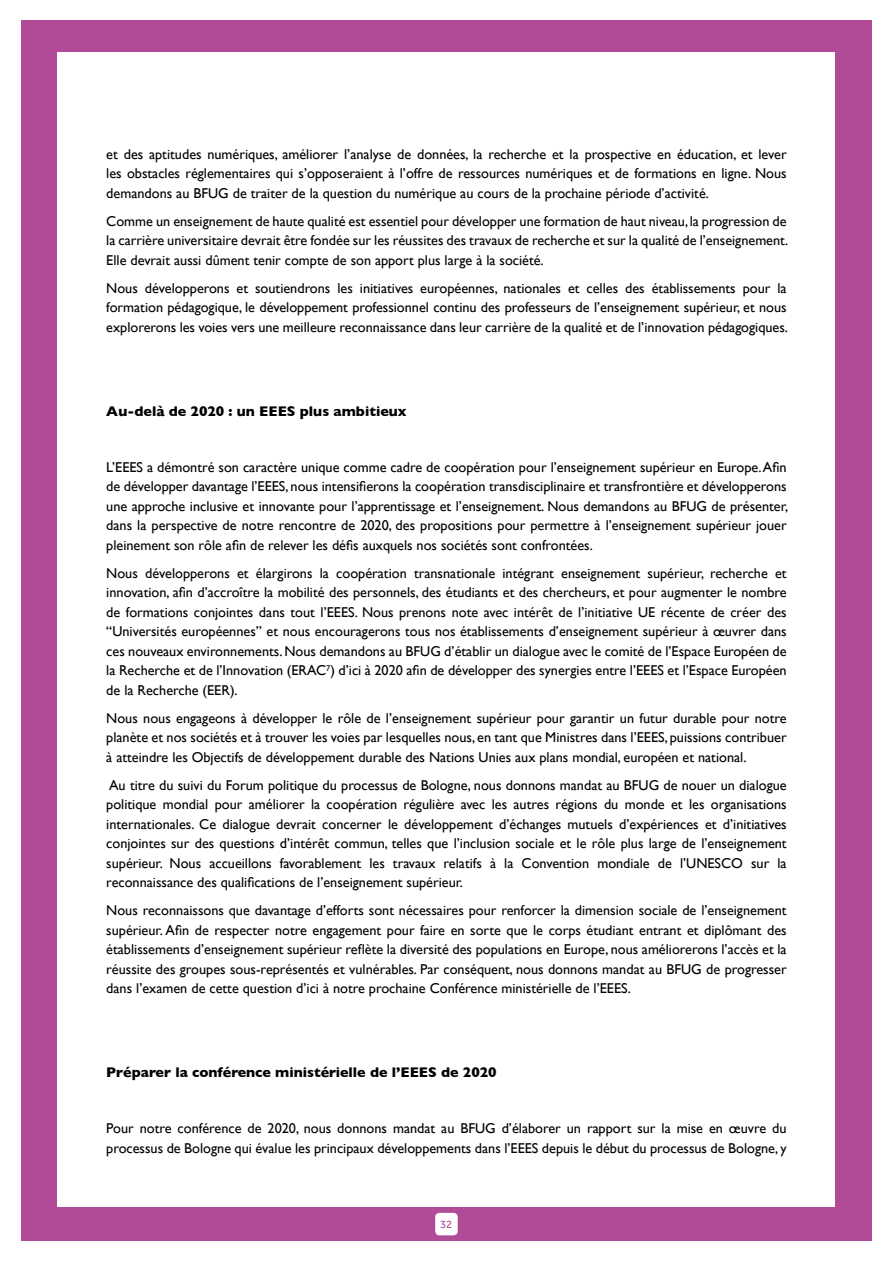
<style>
.page{position:relative;width:893px;height:1263px;background:#fff}
.page>*{position:absolute;margin:0;border:0;box-sizing:border-box;transform-origin:0 0}
.t1{font:14.25px/19.5px "Gill Sans";color:#000;text-align:justify}
.t2{font:700 14.25px "Gill Sans";color:#000}
.t3{font:11.25px "Effra";color:#b14b97}
</style>
<div class="page">
<div style="left:21px;top:20px;width:851px;height:1220px;background:#b14b97"></div>
<div style="left:58px;top:53px;width:777px;height:1154px;background:#fff"></div>
<div style="left:435px;top:1213px;width:23px;height:22px;background:#fff;border-radius:4px"></div>
<p class="t1" style="left:106px;top:144px;width:682px">et des aptitudes numériques, améliorer l’analyse de données, la recherche et la prospective en éducation, et lever les obstacles réglementaires qui s’opposeraient à l’offre de ressources numériques et de formations en ligne. Nous demandons au BFUG de traiter de la question du numérique au cours de la prochaine période d’activité.</p>
<p class="t1" style="left:106px;top:211px;width:683px">Comme un enseignement de haute qualité est essentiel pour développer une formation de haut niveau, la progression de la carrière universitaire devrait être fondée sur les réussites des travaux de recherche et sur la qualité de l’enseignement.<br>Elle devrait aussi dûment tenir compte de son apport plus large à la société.</p>
<p class="t1" style="left:106px;top:278px;width:683px">Nous développerons et soutiendrons les initiatives européennes, nationales et celles des établissements pour la formation pédagogique, le développement professionnel continu des professeurs de l’enseignement supérieur, et nous explorerons les voies vers une meilleure reconnaissance dans leur carrière de la qualité et de l’innovation pédagogiques.</p>
<p class="t2" style="left:106px;top:400px;width:302px">Au-delà de 2020 : un EEES plus ambitieux</p>
<p class="t1" style="left:106px;top:457px;width:683px">L’EEES a démontré son caractère unique comme cadre de coopération pour l’enseignement supérieur en Europe. Afin de développer davantage l’EEES, nous intensifierons la coopération transdisciplinaire et transfrontière et développerons une approche inclusive et innovante pour l’apprentissage et l’enseignement. Nous demandons au BFUG de présenter, dans la perspective de notre rencontre de 2020, des propositions pour permettre à l’enseignement supérieur jouer pleinement son rôle afin de relever les défis auxquels nos sociétés sont confrontées.</p>
<p class="t1" style="left:106px;top:563px;width:682px">Nous développerons et élargirons la coopération transnationale intégrant enseignement supérieur, recherche et innovation, afin d’accroître la mobilité des personnels, des étudiants et des chercheurs, et pour augmenter le nombre de formations conjointes dans tout l’EEES. Nous prenons note avec intérêt de l’initiative UE récente de créer des “Universités européennes” et nous encouragerons tous nos établissements d’enseignement supérieur à œuvrer dans ces nouveaux environnements. Nous demandons au BFUG d’établir un dialogue avec le comité de l’Espace Européen de la Recherche et de l’Innovation (ERAC<sup>7</sup>) d’ici à 2020 afin de développer des synergies entre l’EEES et l’Espace Européen de la Recherche (EER).</p>
<p class="t1" style="left:106px;top:708px;width:682px">Nous nous engageons à développer le rôle de l’enseignement supérieur pour garantir un futur durable pour notre planète et nos sociétés et à trouver les voies par lesquelles nous, en tant que Ministres dans l’EEES, puissions contribuer à atteindre les Objectifs de développement durable des Nations Unies aux plans mondial, européen et national.</p>
<p class="t1" style="left:106px;top:775px;width:682px">Au titre du suivi du Forum politique du processus de Bologne, nous donnons mandat au BFUG de nouer un dialogue politique mondial pour améliorer la coopération régulière avec les autres régions du monde et les organisations internationales. Ce dialogue devrait concerner le développement d’échanges mutuels d’expériences et d’initiatives conjointes sur des questions d’intérêt commun, telles que l’inclusion sociale et le rôle plus large de l’enseignement supérieur. Nous accueillons favorablement les travaux relatifs à la Convention mondiale de l’UNESCO sur la reconnaissance des qualifications de l’enseignement supérieur.</p>
<p class="t1" style="left:106px;top:900px;width:682px">Nous reconnaissons que davantage d’efforts sont nécessaires pour renforcer la dimension sociale de l’enseignement supérieur. Afin de respecter notre engagement pour faire en sorte que le corps étudiant entrant et diplômant des établissements d’enseignement supérieur reflète la diversité des populations en Europe, nous améliorerons l’accès et la réussite des groupes sous-représentés et vulnérables. Par conséquent, nous donnons mandat au BFUG de progresser dans l’examen de cette question d’ici à notre prochaine Conférence ministérielle de l’EEES.</p>
<p class="t2" style="left:106px;top:1061px;width:392px">Préparer la conférence ministérielle de l’EEES de 2020</p>
<p class="t1" style="left:106px;top:1118px;width:682px">Pour notre conférence de 2020, nous donnons mandat au BFUG d’élaborer un rapport sur la mise en œuvre du processus de Bologne qui évalue les principaux développements dans l’EEES depuis le début du processus de Bologne, y</p>
<p class="t3" style="left:440px;top:1217px;width:14px">32</p>
</div>
